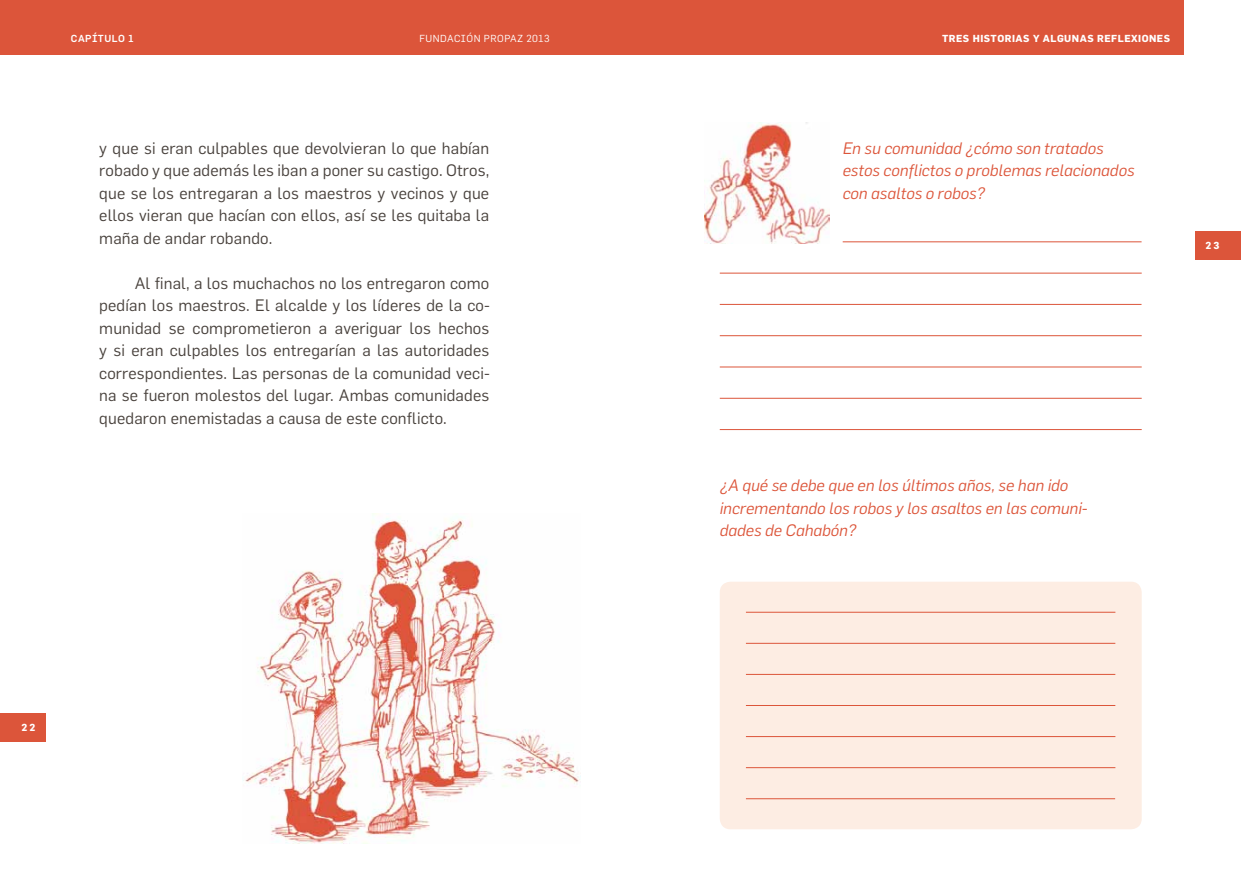
<style>
.page{position:relative;width:1241px;height:886px;background:#fff}
.page>*{position:absolute;margin:0;border:0;box-sizing:border-box;transform-origin:0 0}
.t1{font:16.25px/22.5px "Flama";letter-spacing:.01em;color:#48413c;text-align:justify}
.t2{font:italic 16.25px/22.5px "Flama";color:#dc553a}
.t3{font:700 10px "Flama";letter-spacing:.05em;color:#fff}
.t4{font:10px "Flama";letter-spacing:.05em;color:#fff}
.t5{font:500 10px "Flama";letter-spacing:.05em;color:#fff}
</style>
<div class="page">
<div style="left:0;top:713px;width:46px;height:28px;background:#dc553a"></div>
<div style="left:1194px;top:231px;width:46px;height:29px;background:#dc553a"></div>
<div style="left:0;top:0;width:1183px;height:55px;background:#dc553a"></div>
<img style="left:242px;top:518px;width:338px;height:325px">
<div style="left:719px;top:582px;width:422px;height:247px;background:#fdede3;border-radius:11px"></div>
<hr style="left:745px;top:612px;width:370px;height:1px;background:#dc553a">
<hr style="left:745px;top:643px;width:370px;height:1px;background:#dc553a">
<hr style="left:745px;top:674px;width:370px;height:1px;background:#dc553a">
<hr style="left:745px;top:705px;width:370px;height:1px;background:#dc553a">
<hr style="left:745px;top:736px;width:370px;height:1px;background:#dc553a">
<hr style="left:745px;top:767px;width:370px;height:1px;background:#dc553a">
<hr style="left:745px;top:798px;width:369px;height:1px;background:#dc553a">
<hr style="left:842px;top:241px;width:299px;height:1px;background:#dc553a">
<hr style="left:719px;top:273px;width:422px;height:1px;background:#dc553a">
<hr style="left:719px;top:304px;width:422px;height:1px;background:#dc553a">
<hr style="left:719px;top:335px;width:422px;height:1px;background:#dc553a">
<hr style="left:719px;top:367px;width:422px;height:1px;background:#dc553a">
<hr style="left:719px;top:398px;width:422px;height:1px;background:#dc553a">
<hr style="left:719px;top:429px;width:422px;height:1px;background:#dc553a">
<img style="left:704px;top:122px;width:125px;height:122px">
<p class="t5" style="left:71px;top:32px;width:64px">CAPÍTULO 1</p>
<p class="t4" style="left:419px;top:32px;width:131px">Fundación Propaz 2013</p>
<p class="t1" style="left:99px;top:136px;width:391px">y que si eran culpables que devolvieran lo que habían robado y que además les iban a poner su castigo. Otros, que se los entregaran a los maestros y vecinos y que ellos vieran que hacían con ellos, así se les quitaba la maña de andar robando.</p>
<p class="t1" style="left:99px;top:271px;width:392px;text-indent:35px">Al final, a los muchachos no los entregaron como pedían los maestros. El alcalde y los líderes de la co&shy;munidad se comprometieron a averiguar los hechos y si eran culpables los entregarían a las autoridades correspondientes. Las personas de la comunidad veci&shy;na se fueron molestos del lugar. Ambas comunidades quedaron enemistadas a causa de este conflicto.</p>
<p class="t3" style="left:22px;top:722px;width:15px">22</p>
<p class="t3" style="left:941px;top:32px;width:15px">TRES</p>
<p class="t3" style="left:972px;top:32px;width:39px">HISTORIAS</p>
<p class="t3" style="left:1032px;top:32px;width:47px">Y ALGUNAS</p>
<p class="t3" style="left:1096px;top:32px;width:60px">REFLEXIONES</p>
<p class="t2" style="left:842px;top:136px;width:293px">En su comunidad ¿cómo son tratados estos conflictos o problemas relacionados con asaltos o robos?</p>
<p class="t3" style="left:1205px;top:240px;width:15px">23</p>
<p class="t2" style="left:719px;top:474px;width:369px">¿A qué se debe que en los últimos años, se han ido incrementando los robos y los asaltos en las comuni&shy;dades de Cahabón?</p>
</div>
